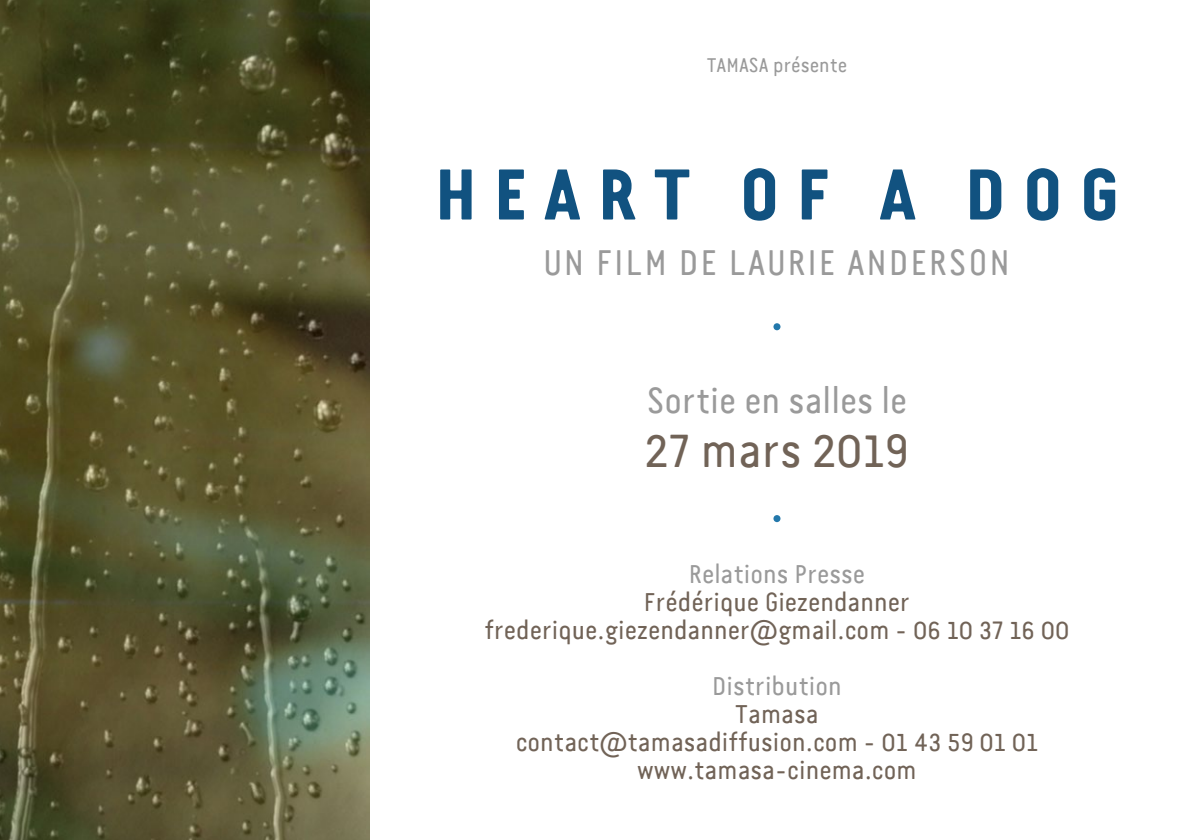
<style>
.page{position:relative;width:1191px;height:840px;background:#fff}
.page>*{position:absolute;margin:0;border:0;box-sizing:border-box;transform-origin:0 0}
.Rubrique{font:700 72px "Van Condensed LF";letter-spacing:.2em;color:#115280}
.t1{font:60px "Van Condensed LF";color:#2378ab}
.t2{font:48px "Van Condensed LF";color:#716357}
.t3{font:36px "Van Condensed LF";letter-spacing:.05em;color:#9a9a9a}
.t4{font:36px "Van Condensed LF";color:#9a9a9a}
.t5{font:26px "Van Condensed LF";color:#716357}
.t6{font:26px "Van Condensed LF";color:#9a9a9a}
.t7{font:20px "Van Condensed LF";color:#9a9a9a}
</style>
<div class="page">
<img style="left:0;top:0;width:370px;height:839px">
<p class="t7" style="left:707px;top:53px;width:142px">TAMASA présente</p>
<p class="Rubrique" style="left:434px;top:150px;width:688px">HEART OF A DOG</p>
<p class="t3" style="left:544px;top:240px;width:467px">UN FILM DE LAURIE ANDERSON</p>
<p class="t1" style="left:768px;top:271px;width:18px">.</p>
<p class="t4" style="left:647px;top:378px;width:262px">Sortie en salles le</p>
<p class="t2" style="left:645px;top:421px;width:265px">27 mars 2019</p>
<p class="t1" style="left:768px;top:463px;width:18px">.</p>
<p class="t6" style="left:689px;top:558px;width:178px">Relations Presse</p>
<p class="t5" style="left:644px;top:586px;width:268px">Frédérique Giezendanner</p>
<p class="t5" style="left:484px;top:614px;width:586px">frederique.giezendanner@gmail.com - 06 10 37 16 00</p>
<p class="t6" style="left:712px;top:670px;width:131px">Distribution</p>
<p class="t5" style="left:735px;top:698px;width:85px">Tamasa</p>
<p class="t5" style="left:515px;top:726px;width:524px">contact@tamasadiffusion.com - 01 43 59 01 01</p>
<p class="t5" style="left:637px;top:754px;width:281px">www.tamasa-cinema.com</p>
</div>
